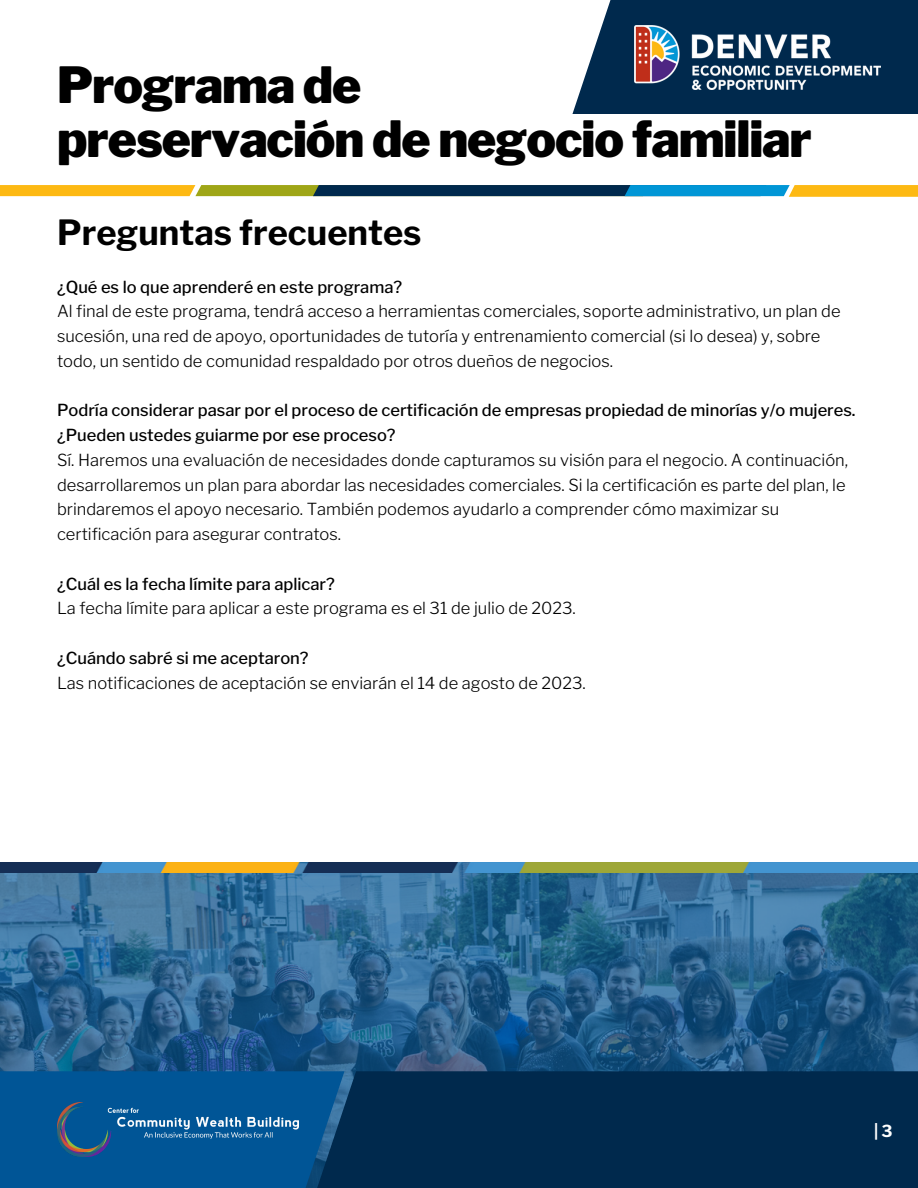
<style>
.page{position:relative;width:918px;height:1188px;background:#fff}
.page>*{position:absolute;margin:0;border:0;box-sizing:border-box;transform-origin:0 0}
.t1{font:900 49.5px "Libre Franklin";letter-spacing:-.02em;color:#000}
.t2{font:700 34.5px "Libre Franklin";color:#000}
.t3{font:300 16.5px/24.8px "Libre Franklin";color:#000}
.t4{font:500 16.5px/24.8px "Libre Franklin";color:#000}
.t5{font:700 16.5px "Libre Franklin";color:#fff}
</style>
<div class="page">
<svg style="left:0;top:872px;width:918px;height:199px;background:#2c648f"></svg>
<div style="left:287px;top:1071px;width:631px;height:117px;background:#00294d"></div>
<svg style="left:0;top:1071px;width:344px;height:117px;background:#015392"></svg>
<img style="left:0;top:862px;width:918px;height:10px">
<svg style="left:572px;top:0;width:346px;height:114px;background:#183d5d"></svg>
<img style="left:634px;top:25px;width:247px;height:64px">
<img style="left:57px;top:1103px;width:242px;height:54px">
<svg style="left:0;top:185px;width:918px;height:12px;background:#788855"></svg>
<p class="t1" style="left:57px;top:55px;width:306px">Programa de</p>
<p class="t1" style="left:57px;top:109px;width:756px">preservación de negocio familiar</p>
<p class="t2" style="left:57px;top:211px;width:366px">Preguntas frecuentes</p>
<p class="t4" style="left:57px;top:274px;width:347px">¿Qué es lo que aprenderé en este programa?</p>
<p class="t3" style="left:57px;top:299px;width:785px">Al final de este programa, tendrá acceso a herramientas comerciales, soporte administrativo, un plan de sucesión, una red de apoyo, oportunidades de tutoría y entrenamiento comercial (si lo desea) y, sobre todo, un sentido de comunidad respaldado por otros dueños de negocios.</p>
<p class="t4" style="left:57px;top:398px;width:800px">Podría considerar pasar por el proceso de certificación de empresas propiedad de minorías y/o mujeres. ¿Pueden ustedes guiarme por ese proceso?</p>
<p class="t3" style="left:57px;top:448px;width:793px">Sí. Haremos una evaluación de necesidades donde capturamos su visión para el negocio. A continuación, desarrollaremos un plan para abordar las necesidades comerciales. Si la certificación es parte del plan, le brindaremos el apoyo necesario. También podemos ayudarlo a comprender cómo maximizar su certificación para asegurar contratos.</p>
<p class="t4" style="left:57px;top:571px;width:279px">¿Cuál es la fecha límite para aplicar?</p>
<p class="t3" style="left:57px;top:596px;width:520px">La fecha límite para aplicar a este programa es el 31 de julio de 2023.</p>
<p class="t4" style="left:57px;top:646px;width:253px">¿Cuándo sabré si me aceptaron?</p>
<p class="t3" style="left:57px;top:670px;width:530px">Las notificaciones de aceptación se enviarán el 14 de agosto de 2023.</p>
<p class="t5" style="left:874px;top:1121px;width:20px">|3</p>
</div>
